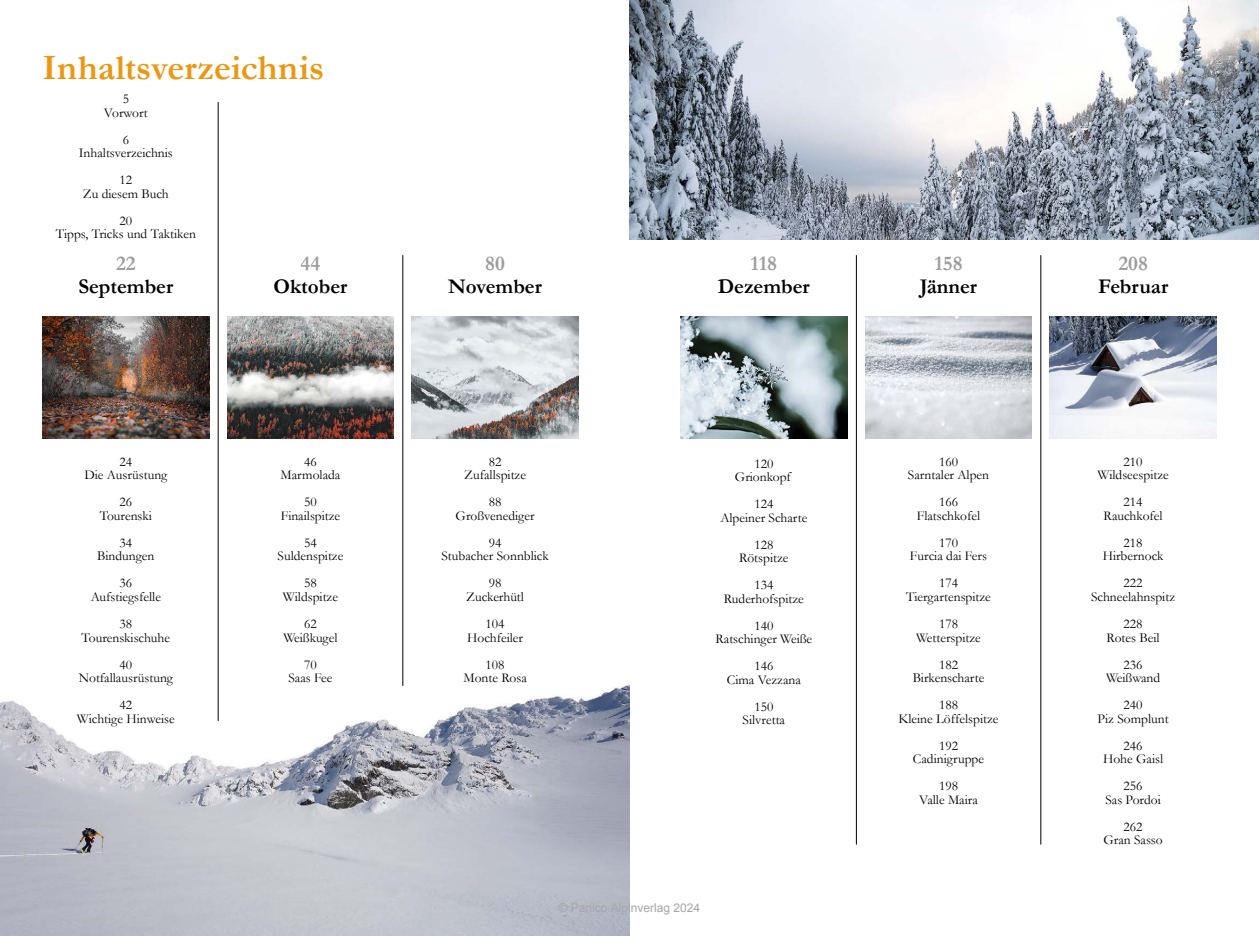
<style>
.page{position:relative;width:1259px;height:936px;background:#fff}
.page>*{position:absolute;margin:0;border:0;box-sizing:border-box;transform-origin:0 0}
.t1{font:700 36px "Garamond";letter-spacing:.005em;color:#ec9712}
.t2{font:700 21px "Garamond";color:#000}
.t3{font:700 21px "Garamond";color:#9d9d9c}
.t4{font:13.5px/13.5px "Garamond";color:#000;text-align:center}
.t5{font:12px "Arial";color:#a6a6a6}
</style>
<div class="page">
<img style="left:0;top:653px;width:629px;height:282px">
<img style="left:43px;top:316px;width:166px;height:123px">
<img style="left:227px;top:316px;width:167px;height:123px">
<img style="left:412px;top:316px;width:166px;height:123px">
<hr style="left:218px;top:102px;width:1px;height:618px;background:#000">
<hr style="left:402px;top:255px;width:1px;height:430px;background:#000">
<hr style="left:1040px;top:255px;width:1px;height:589px;background:#000">
<hr style="left:856px;top:255px;width:1px;height:589px;background:#000">
<img style="left:680px;top:316px;width:167px;height:123px">
<img style="left:865px;top:316px;width:166px;height:123px">
<img style="left:1049px;top:316px;width:167px;height:123px">
<img style="left:629px;top:0;width:630px;height:240px">
<h1 class="t1" style="left:43px;top:43px;width:283px">Inhaltsverzeichnis</h1>
<p class="t4" style="left:104px;top:92px;width:45px">5<br>Vorwort</p>
<p class="t4" style="left:79px;top:132px;width:95px">6<br>Inhaltsverzeichnis</p>
<p class="t4" style="left:83px;top:173px;width:87px">12<br>Zu diesem Buch</p>
<p class="t4" style="left:56px;top:213px;width:142px">20<br>Tipps, Tricks und Taktiken</p>
<h2 class="t3" style="left:116px;top:249px;width:21px">22</h2>
<h2 class="t3" style="left:301px;top:249px;width:21px">44</h2>
<h2 class="t3" style="left:485px;top:249px;width:21px">80</h2>
<h2 class="t3" style="left:750px;top:249px;width:28px">118</h2>
<h2 class="t3" style="left:934px;top:249px;width:30px">158</h2>
<h2 class="t3" style="left:1118px;top:249px;width:31px">208</h2>
<h2 class="t2" style="left:718px;top:272px;width:93px">Dezember</h2>
<h2 class="t2" style="left:78px;top:272px;width:96px">September</h2>
<h2 class="t2" style="left:273px;top:272px;width:75px">Oktober</h2>
<h2 class="t2" style="left:448px;top:272px;width:95px">November</h2>
<h2 class="t2" style="left:1098px;top:272px;width:72px">Februar</h2>
<h2 class="t2" style="left:920px;top:272px;width:59px">Jänner</h2>
<p class="t4" style="left:84px;top:454px;width:84px">24<br>Die Ausrüstung</p>
<p class="t4" style="left:100px;top:495px;width:54px">26<br>Tourenski</p>
<p class="t4" style="left:97px;top:535px;width:59px">34<br>Bindungen</p>
<p class="t4" style="left:91px;top:576px;width:72px">36<br>Aufstiegsfelle</p>
<p class="t4" style="left:82px;top:616px;width:90px">38<br>Tourenskischuhe</p>
<p class="t4" style="left:79px;top:657px;width:96px">40<br>Notfallausrüstung</p>
<p class="t4" style="left:77px;top:697px;width:99px">42<br>Wichtige Hinweise</p>
<p class="t4" style="left:280px;top:454px;width:61px">46<br>Marmolada</p>
<p class="t4" style="left:281px;top:495px;width:61px">50<br>Finailspitze</p>
<p class="t4" style="left:278px;top:535px;width:67px">54<br>Suldenspitze</p>
<p class="t4" style="left:283px;top:576px;width:57px">58<br>Wildspitze</p>
<p class="t4" style="left:283px;top:616px;width:56px">62<br>Weißkugel</p>
<p class="t4" style="left:288px;top:657px;width:45px">70<br>Saas Fee</p>
<p class="t4" style="left:464px;top:454px;width:63px">82<br>Zufallspitze</p>
<p class="t4" style="left:455px;top:495px;width:80px">88<br>Großvenediger</p>
<p class="t4" style="left:441px;top:535px;width:109px">94<br>Stubacher Sonnblick</p>
<p class="t4" style="left:466px;top:576px;width:59px">98<br>Zuckerhütl</p>
<p class="t4" style="left:467px;top:616px;width:57px">104<br>Hochfeiler</p>
<p class="t4" style="left:463px;top:657px;width:65px">108<br>Monte Rosa</p>
<p class="t4" style="left:735px;top:456px;width:58px">120<br>Grionkopf</p>
<p class="t4" style="left:720px;top:497px;width:88px">124<br>Alpeiner Scharte</p>
<p class="t4" style="left:739px;top:537px;width:51px">128<br>Rötspitze</p>
<p class="t4" style="left:724px;top:578px;width:81px">134<br>Ruderhofspitze</p>
<p class="t4" style="left:715px;top:618px;width:98px">140<br>Ratschinger Weiße</p>
<p class="t4" style="left:727px;top:659px;width:76px">146<br>Cima Vezzana</p>
<p class="t4" style="left:742px;top:699px;width:44px">150<br>Silvretta</p>
<p class="t5" style="left:558px;top:900px;width:143px">© Panico Alpinverlag 2024</p>
<p class="t4" style="left:908px;top:454px;width:83px">160<br>Sarntaler Alpen</p>
<p class="t4" style="left:916px;top:495px;width:65px">166<br>Flatschkofel</p>
<p class="t4" style="left:910px;top:535px;width:79px">170<br>Furcia dai Fers</p>
<p class="t4" style="left:906px;top:576px;width:86px">174<br>Tiergartenspitze</p>
<p class="t4" style="left:916px;top:616px;width:66px">178<br>Wetterspitze</p>
<p class="t4" style="left:912px;top:657px;width:73px">182<br>Birkenscharte</p>
<p class="t4" style="left:898px;top:697px;width:101px">188<br>Kleine Löffelspitze</p>
<p class="t4" style="left:913px;top:738px;width:73px">192<br>Cadinigruppe</p>
<p class="t4" style="left:919px;top:778px;width:60px">198<br>Valle Maira</p>
<p class="t4" style="left:1097px;top:454px;width:73px">210<br>Wildseespitze</p>
<p class="t4" style="left:1103px;top:495px;width:60px">214<br>Rauchkofel</p>
<p class="t4" style="left:1102px;top:535px;width:62px">218<br>Hirbernock</p>
<p class="t4" style="left:1091px;top:576px;width:85px">222<br>Schneelahnspitz</p>
<p class="t4" style="left:1106px;top:616px;width:54px">228<br>Rotes Beil</p>
<p class="t4" style="left:1106px;top:657px;width:56px">236<br>Weißwand</p>
<p class="t4" style="left:1097px;top:697px;width:73px">240<br>Piz Somplunt</p>
<p class="t4" style="left:1103px;top:738px;width:62px">246<br>Hohe Gaisl</p>
<p class="t4" style="left:1105px;top:778px;width:57px">256<br>Sas Pordoi</p>
<p class="t4" style="left:1103px;top:819px;width:61px">262<br>Gran Sasso</p>
</div>
